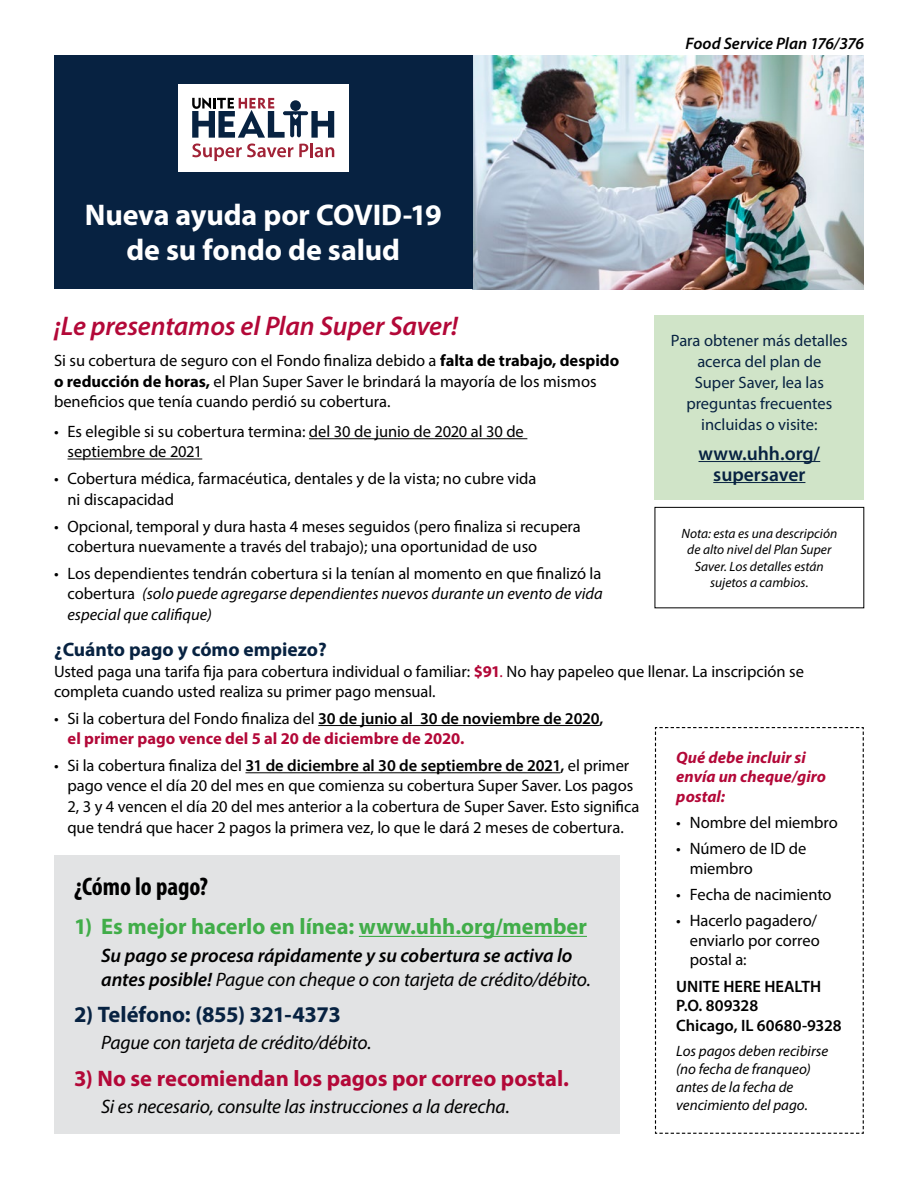
<style>
.page{position:relative;width:918px;height:1188px;background:#fff}
.page>*{position:absolute;margin:0;border:0;box-sizing:border-box;transform-origin:0 0}
.t1{font:700 30px/34.5px "Myriad Pro";letter-spacing:-.005em;color:#fff;text-align:center}
.t2{font:italic 600 27px "Myriad Pro";letter-spacing:-.005em;color:#b30838}
.t3{font:700 condensed 25.5px "Myriad Pro";color:#000}
.t4{font:700 22.5px "Myriad Pro";color:#41ad49}
.t5{font:700 22.5px "Myriad Pro";letter-spacing:-.005em;color:#b30838}
.t6{font:700 22.5px "Myriad Pro";letter-spacing:-.01em;color:#072241}
.t7{font:italic 600 19.5px/24px "Myriad Pro";letter-spacing:-.005em;color:#000}
.t8{font:italic 19.5px "Myriad Pro";letter-spacing:-.01em;color:#000}
.t9{font:700 19.5px "Myriad Pro";color:#072241}
.t10{font:600 19.5px/21px "Myriad Pro";color:#072241;text-align:center}
.t11{font:italic 600 16.65px "Myriad Pro";letter-spacing:-.005em;color:#000}
.t12{font:16.5px/20.2px "Myriad Pro";color:#000}
.t13{font:italic 16.5px/20.7px "Myriad Pro";color:#000;text-align:justify}
.t14{font:700 16.5px/20.2px "Myriad Pro";color:#b30838}
.t15{font:16.5px/21px "Myriad Pro";color:#072241;text-align:center}
.t16{font:600 16.5px/19.5px "Myriad Pro";color:#000}
.t17{font:italic 700 16.5px/19.5px "Myriad Pro";color:#b30838}
.t18{font:italic 15px/18px "Myriad Pro";color:#000}
.t19{font:italic 13.5px/16.5px "Myriad Pro";color:#000;text-align:center}
.s1{font-weight:700}
.s2{font-style:normal}
.s3{font-weight:700;color:#b30838}
.s4{color:#b30838}
.s5{font-weight:400;color:#000}
.s6{font-weight:600;color:#000}
.s7{font-weight:600}
.s8{font-weight:400}
</style>
<div class="page">
<hr style="left:309px;top:438px;width:218px;height:1px;background:#000">
<hr style="left:68px;top:459px;width:134px;height:1px;background:#000">
<hr style="left:318px;top:725px;width:282px;height:1px;background:#000">
<hr style="left:245px;top:772px;width:315px;height:1px;background:#000">
<img style="left:472px;top:56px;width:392px;height:234px">
<div style="left:54px;top:56px;width:418px;height:234px;background:#072241"></div>
<div style="left:178px;top:84px;width:171px;height:88px;background:#fff"></div>
<svg style="left:192px;top:98px;width:142px;height:40px"></svg>
<svg style="left:192px;top:144px;width:101px;height:17px"></svg>
<svg style="left:299px;top:144px;width:9px;height:13px"></svg>
<hr style="left:310px;top:143px;width:3px;height:14px;background:#a12236">
<svg style="left:315px;top:147px;width:19px;height:10px"></svg>
<div style="left:655px;top:315px;width:209px;height:185px;background:#d0e4c8"></div>
<hr style="left:699px;top:461px;width:121px;height:1px;background:#072241">
<hr style="left:713px;top:482px;width:92px;height:1px;background:#072241">
<div style="left:655px;top:507px;width:209px;height:101px;border:1px solid #000"></div>
<svg style="left:654px;top:727px;width:210px;height:407px"></svg>
<div style="left:54px;top:855px;width:566px;height:279px;background:#e2e3e4"></div>
<hr style="left:359px;top:936px;width:228px;height:1px;background:#41ad49">
<h1 class="t1" style="left:85px;top:197px;width:358px">Nueva ayuda por COVID-19 de su fondo de salud</h1>
<p class="t11" style="left:686px;top:33px;width:180px">Food Service Plan 176/376</p>
<h2 class="t2" style="left:54px;top:309px;width:405px">¡Le presentamos el Plan Super Saver!</h2>
<p class="t12" style="left:54px;top:350px;width:567px">Si su cobertura de seguro con el Fondo finaliza debido a <span class="s1">falta de trabajo, despido o reducción de horas,</span> el Plan Super Saver le brindará la mayoría de los mismos beneficios que tenía cuando perdió su cobertura.</p>
<p class="t12" style="left:67px;top:421px;width:458px;text-indent:-13px">• Es elegible si su cobertura termina: del 30 de junio de 2020 al 30 de septiembre de 2021</p>
<p class="t12" style="left:67px;top:468px;width:471px;text-indent:-13px">• Cobertura médica, farmacéutica, dentales y de la vista; no cubre vida ni discapacidad</p>
<p class="t12" style="left:67px;top:516px;width:515px;text-indent:-13px">• Opcional, temporal y dura hasta 4 meses seguidos (pero finaliza si recupera cobertura nuevamente a través del trabajo); una oportunidad de uso</p>
<p class="t13" style="left:67px;top:563px;width:537px;text-indent:-13px"><span class="s2">• Los dependientes tendrán cobertura si la tenían al momento en que finalizó la cobertura</span> (solo puede agregarse dependientes nuevos durante un evento de vida especial que califique)</p>
<p class="t9" style="left:54px;top:637px;width:274px">¿Cuánto pago y cómo empiezo?</p>
<p class="t12" style="left:54px;top:661px;width:752px">Usted paga una tarifa fija para cobertura individual o familiar: <span class="s3">$91</span><span class="s4">.</span> No hay papeleo que llenar. La inscripción se completa cuando usted realiza su primer pago mensual.</p>
<p class="t14" style="left:67px;top:708px;width:538px;text-indent:-13px"><span class="s5">• Si la cobertura del Fondo finaliza del</span> <span class="s6">30 de junio al 30 de noviembre de 2020, </span>el primer pago vence del 5 al 20 de diciembre de 2020.</p>
<p class="t12" style="left:67px;top:755px;width:574px;text-indent:-13px">• Si la cobertura finaliza del <span class="s7">31 de diciembre al 30 de septiembre de 2021,</span> el primer pago vence el día 20 del mes en que comienza su cobertura Super Saver. Los pagos 2, 3 y 4 vencen el día 20 del mes anterior a la cobertura de Super Saver. Esto significa que tendrá que hacer 2 pagos la primera vez, lo que le dará 2 meses de cobertura.</p>
<p class="t15" style="left:671px;top:330px;width:178px">Para obtener más detalles acerca del plan de<br>Super Saver, lea las preguntas frecuentes incluidas o visite:</p>
<p class="t10" style="left:699px;top:442px;width:123px">www.uhh.org/ supersaver</p>
<p class="t19" style="left:681px;top:525px;width:157px">Nota: esta es una descripción de alto nivel del Plan Super<br>Saver. Los detalles están sujetos a cambios.</p>
<p class="t17" style="left:676px;top:747px;width:151px">Qué debe incluir si envía un cheque/giro postal:</p>
<p class="t12" style="left:676px;top:812px;width:163px">• Nombre del miembro</p>
<p class="t12" style="left:690px;top:839px;width:118px;line-height:19.5px;text-indent:-13px">• Número de ID de miembro</p>
<p class="t12" style="left:676px;top:884px;width:157px">• Fecha de nacimiento</p>
<p class="t12" style="left:690px;top:911px;width:131px;line-height:19.5px;text-indent:-13px">• Hacerlo pagadero/ enviarlo por correo postal a:</p>
<p class="t16" style="left:676px;top:976px;width:167px">UNITE HERE HEALTH<br>P.O. 809328<br>Chicago, IL 60680-9328</p>
<p class="t18" style="left:676px;top:1042px;width:153px">Los pagos deben recibirse (no fecha de franqueo) antes de la fecha de vencimiento del pago.</p>
<h3 class="t3" style="left:74px;top:871px;width:135px">¿Cómo lo pago?</h3>
<h3 class="t4" style="left:74px;top:912px;width:514px">1) Es mejor hacerlo en línea: www.uhh.org/member</h3>
<p class="t7" style="left:101px;top:943px;width:491px">Su pago se procesa rápidamente y su cobertura se activa lo antes posible! <span class="s8">Pague con cheque o con tarjeta de crédito/débito.</span></p>
<h3 class="t6" style="left:74px;top:1000px;width:268px">2) Teléfono: (855) 321-4373</h3>
<p class="t8" style="left:101px;top:1031px;width:272px">Pague con tarjeta de crédito/débito.</p>
<h3 class="t5" style="left:74px;top:1064px;width:496px">3) No se recomiendan los pagos por correo postal.</h3>
<p class="t8" style="left:101px;top:1095px;width:410px">Si es necesario, consulte las instrucciones a la derecha.</p>
</div>
